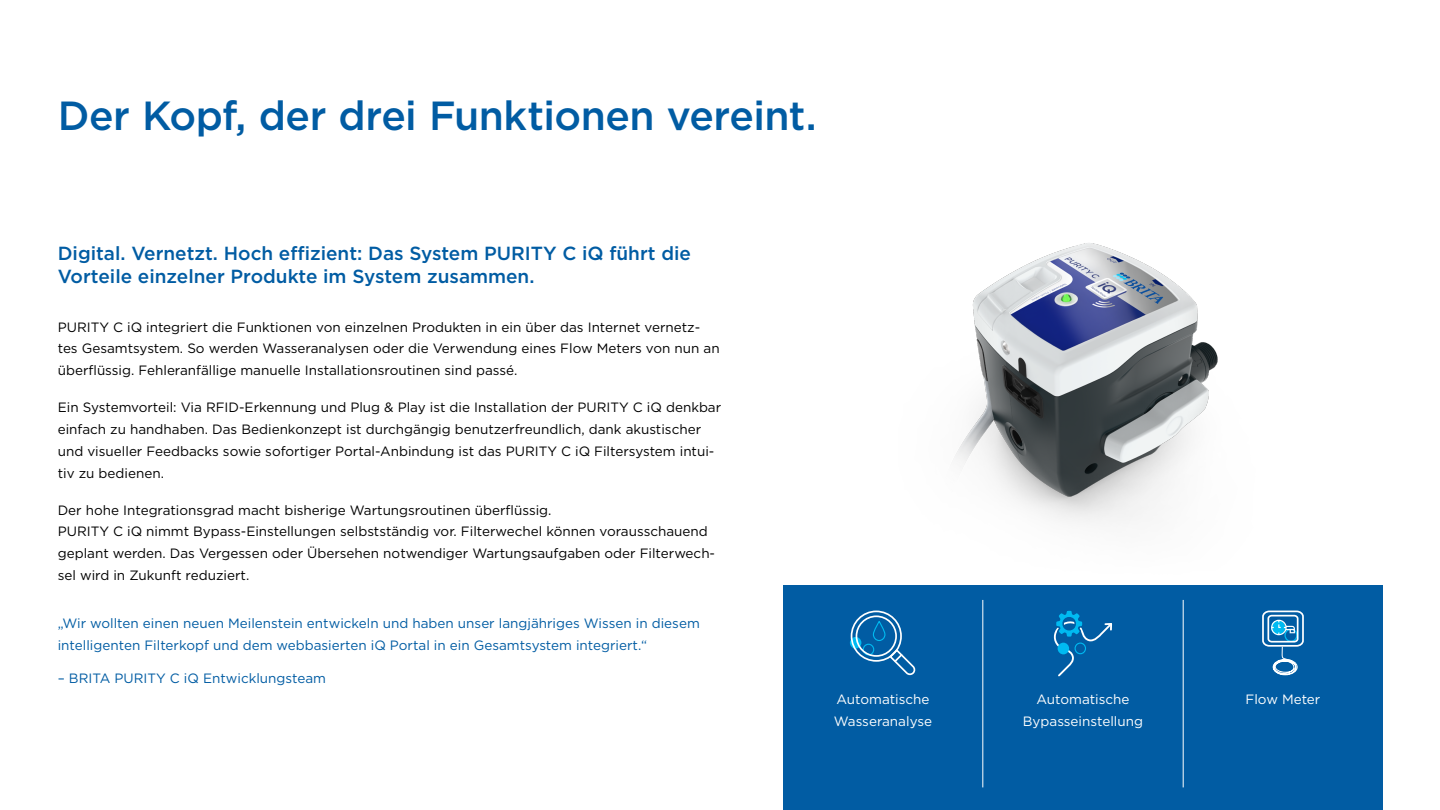
<style>
.page{position:relative;width:1440px;height:810px;background:#fff}
.page>*{position:absolute;margin:0;border:0;box-sizing:border-box;transform-origin:0 0}
.t1{font:500 40.65px "Gotham";letter-spacing:-.01em;color:#015ca3}
.t2{font:500 18.98px/22.8px "Gotham";color:#015ca3}
.t3{font:13.5px/21.8px "Gotham";color:#000}
.t4{font:13.5px/21.8px "Gotham";color:#015ca3}
.t5{font:13.5px/21.8px "Gotham";color:#fff;text-align:center}
</style>
<div class="page">
<img style="left:954px;top:243px;width:264px;height:279px">
<div style="left:783px;top:585px;width:600px;height:225px;background:#015ca3"></div>
<svg style="left:1053px;top:610px;width:60px;height:67px"></svg>
<svg style="left:850px;top:637px;width:11px;height:12px"></svg>
<div style="left:851px;top:611px;width:51px;height:51px;border:2px solid #fff;border-radius:50%"></div>
<div style="left:856px;top:615px;width:41px;height:42px;border:2px solid #fff;border-radius:50%"></div>
<svg style="left:862px;top:621px;width:54px;height:55px"></svg>
<hr style="left:983px;top:600px;width:1px;height:187px;background:#fff">
<hr style="left:1183px;top:600px;width:1px;height:187px;background:#fff">
<svg style="left:1262px;top:610px;width:42px;height:66px"></svg>
<h1 class="t1" style="left:58px;top:89px;width:761px">Der Kopf, der drei Funktionen vereint.</h1>
<h2 class="t2" style="left:58px;top:242px;width:635px">Digital. Vernetzt. Hoch effizient: Das System PURITY C iQ führt die<br>Vorteile einzelner Produkte im System zusammen.</h2>
<p class="t3" style="left:58px;top:316px;width:663px">PURITY C iQ integriert die Funktionen von einzelnen Produkten in ein über das Internet vernetz&shy;tes Gesamtsystem. So werden Wasseranalysen oder die Verwendung eines Flow Meters von nun an überflüssig. Fehleranfällige manuelle Installationsroutinen sind passé.</p>
<p class="t3" style="left:58px;top:396px;width:665px">Ein Systemvorteil: Via RFID-Erkennung und Plug &amp; Play ist die Installation der PURITY C iQ denkbar einfach zu handhaben. Das Bedienkonzept ist durchgängig benutzerfreundlich, dank akustischer und visueller Feedbacks sowie sofortiger Portal-Anbindung ist das PURITY C iQ Filtersystem intui&shy;tiv zu bedienen.</p>
<p class="t3" style="left:58px;top:499px;width:659px">Der hohe Integrationsgrad macht bisherige Wartungsroutinen überflüssig.<br>PURITY C iQ nimmt Bypass-Einstellungen selbstständig vor. Filterwechel können vorausschauend geplant werden. Das Vergessen oder Übersehen notwendiger Wartungsaufgaben oder Filterwech&shy;sel wird in Zukunft reduziert.</p>
<p class="t4" style="left:58px;top:612px;width:644px">„Wir wollten einen neuen Meilenstein entwickeln und haben unser langjähriges Wissen in diesem intelligenten Filterkopf und dem webbasierten iQ Portal in ein Gesamtsystem integriert.“</p>
<p class="t4" style="left:58px;top:667px;width:270px">– BRITA PURITY C iQ Entwicklungsteam</p>
<p class="t5" style="left:834px;top:688px;width:100px;text-align:left">Automatische<br>Wasseranalyse</p>
<p class="t5" style="left:1246px;top:688px;width:76px">Flow Meter</p>
<p class="t5" style="left:1023px;top:688px;width:122px">Automatische<br>Bypasseinstellung</p>
</div>
